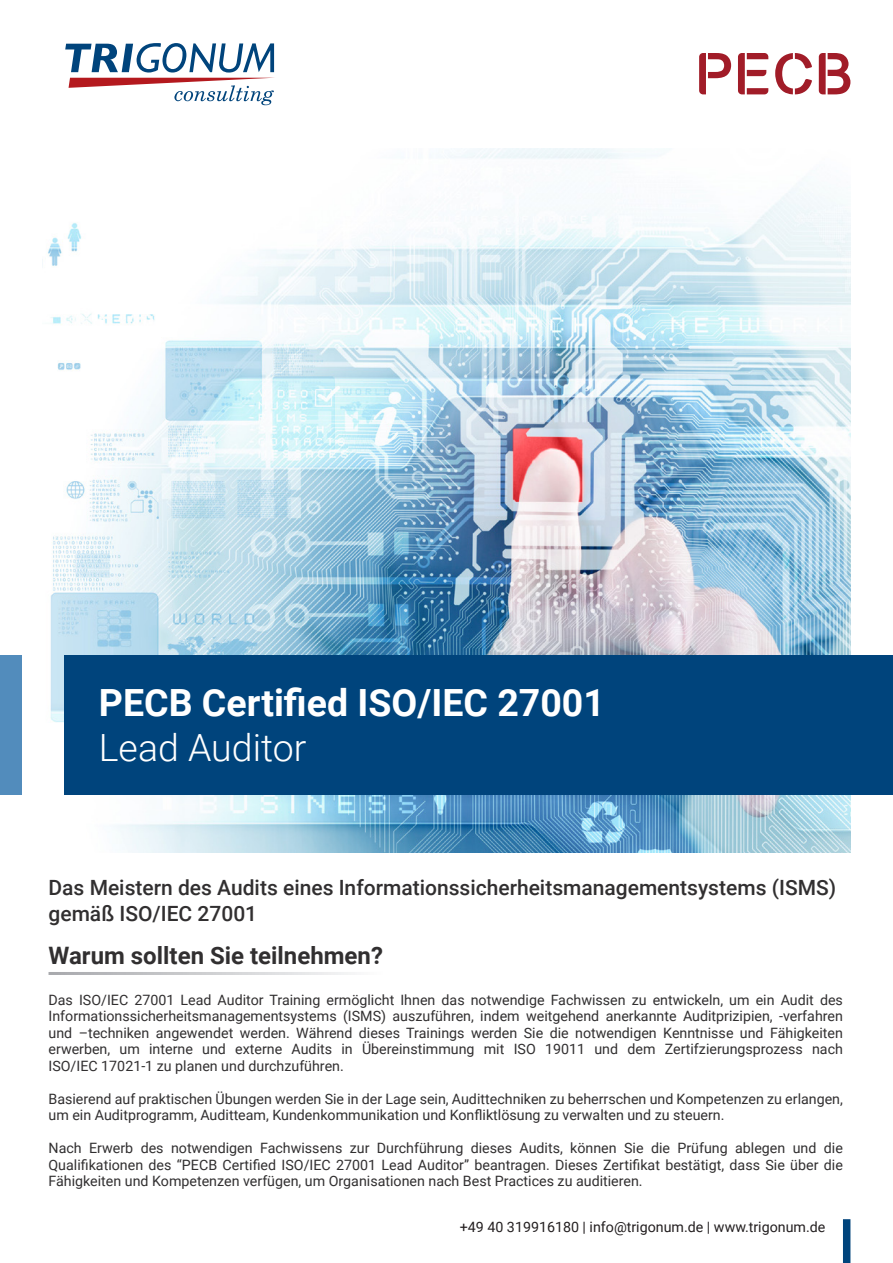
<style>
.page{position:relative;width:893px;height:1263px;background:#fff}
.page>*{position:absolute;margin:0;border:0;box-sizing:border-box;transform-origin:0 0}
.t1{font:700 37.5px "Roboto";color:#fff}
.t2{font:300 37.5px "Roboto";color:#fff}
.t3{font:700 24px "Roboto";color:#312f30}
.t4{font:500 21px/25.2px "Roboto";color:#312f30}
.t5{font:14.25px/16.5px "Roboto";color:#312f30;text-align:justify}
.t6{font:14.25px "Roboto";color:#231f20}
</style>
<div class="page">
<img style="left:48px;top:149px;width:802px;height:703px">
<div style="left:65px;top:655px;width:828px;height:140px;background:#00447c"></div>
<div style="left:0;top:655px;width:21px;height:140px;background:#528cbc"></div>
<svg style="left:699px;top:53px;width:32px;height:41px"></svg>
<svg style="left:738px;top:53px;width:30px;height:41px"></svg>
<svg style="left:775px;top:53px;width:37px;height:41px"></svg>
<svg style="left:819px;top:53px;width:31px;height:41px"></svg>
<div style="left:843px;top:1219px;width:7px;height:44px;background:#00447c"></div>
<svg style="left:65px;top:43px;width:210px;height:62px"></svg>
<p class="t1" style="left:99px;top:676px;width:508px">PECB Certified ISO/IEC 27001</p>
<p class="t2" style="left:99px;top:721px;width:209px">Lead Auditor</p>
<p class="t4" style="left:49px;top:874px;width:789px">Das Meistern des Audits eines Informationssicherheitsmanagementsystems (ISMS) gemäß ISO/IEC 27001</p>
<p class="t3" style="left:49px;top:939px;width:336px">Warum sollten Sie teilnehmen?</p>
<p class="t5" style="left:49px;top:991px;width:796px">Das ISO/IEC 27001 Lead Auditor Training ermöglicht Ihnen das notwendige Fachwissen zu entwickeln, um ein Audit des Informationssicherheitsmanagementsystems (ISMS) auszuführen, indem weitgehend anerkannte Auditprizipien, -verfahren und –techniken angewendet werden. Während dieses Trainings werden Sie die notwendigen Kenntnisse und Fähigkeiten erwerben, um interne und externe Audits in Übereinstimmung mit ISO 19011 und dem Zertifzierungsprozess nach ISO/IEC 17021-1 zu planen und durchzuführen.</p>
<p class="t5" style="left:49px;top:1090px;width:796px">Basierend auf praktischen Übungen werden Sie in der Lage sein, Audittechniken zu beherrschen und Kompetenzen zu erlangen, um ein Auditprogramm, Auditteam, Kundenkommunikation und Konfliktlösung zu verwalten und zu steuern.</p>
<p class="t5" style="left:49px;top:1139px;width:796px">Nach Erwerb des notwendigen Fachwissens zur Durchführung dieses Audits, können Sie die Prüfung ablegen und die Qualifikationen des “PECB Certified ISO/IEC 27001 Lead Auditor” beantragen. Dieses Zertifikat bestätigt, dass Sie über die Fähigkeiten und Kompetenzen verfügen, um Organisationen nach Best Practices zu auditieren.</p>
<p class="t6" style="left:460px;top:1217px;width:367px">+49 40 319916180 | info@trigonum.de | www.trigonum.de</p>
</div>
